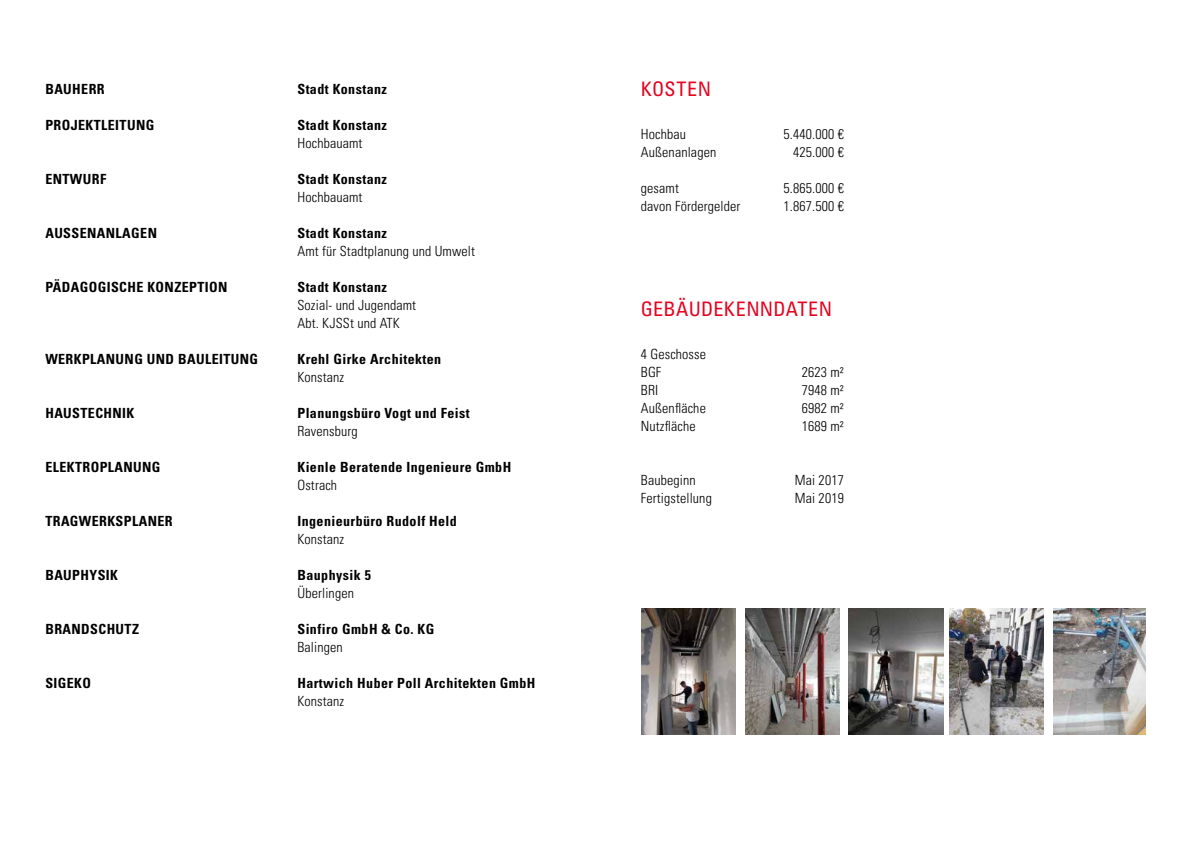
<style>
.page{position:relative;width:1191px;height:842px;background:#fff}
.page>*{position:absolute;margin:0;border:0;box-sizing:border-box;transform-origin:0 0}
.t1{font:condensed 20px "Univers LT Pro";letter-spacing:.02em;color:#e40521}
.t2{font:700 condensed 14px "Univers LT Pro";letter-spacing:.03em;color:#000}
.t3{font:300 condensed 14px/18px "Univers LT Pro";letter-spacing:.01em;color:#000}
</style>
<div class="page">
<img style="left:641px;top:608px;width:95px;height:127px">
<img style="left:745px;top:608px;width:95px;height:127px">
<img style="left:848px;top:608px;width:95px;height:127px">
<img style="left:949px;top:608px;width:95px;height:127px">
<img style="left:1053px;top:608px;width:92px;height:127px">
<p class="t2" style="left:45px;top:81px;width:61px">BAUHERR</p>
<p class="t2" style="left:297px;top:81px;width:91px">Stadt Konstanz</p>
<p class="t2" style="left:45px;top:117px;width:110px">PROJEKTLEITUNG</p>
<p class="t2" style="left:297px;top:117px;width:91px">Stadt Konstanz</p>
<p class="t3" style="left:297px;top:134px;width:67px">Hochbauamt</p>
<p class="t2" style="left:45px;top:171px;width:62px">ENTWURF</p>
<p class="t2" style="left:297px;top:171px;width:91px">Stadt Konstanz</p>
<p class="t3" style="left:297px;top:188px;width:67px">Hochbauamt</p>
<p class="t2" style="left:45px;top:225px;width:113px">AUSSENANLAGEN</p>
<p class="t2" style="left:297px;top:225px;width:91px">Stadt Konstanz</p>
<p class="t3" style="left:297px;top:242px;width:179px">Amt für Stadtplanung und Umwelt</p>
<p class="t2" style="left:45px;top:279px;width:184px">PÄDAGOGISCHE KONZEPTION</p>
<p class="t2" style="left:297px;top:279px;width:91px">Stadt Konstanz</p>
<p class="t3" style="left:297px;top:296px;width:120px">Sozial- und Jugendamt<br>Abt. KJSSt und ATK</p>
<p class="t2" style="left:45px;top:351px;width:214px">WERKPLANUNG UND BAULEITUNG</p>
<p class="t2" style="left:297px;top:351px;width:145px">Krehl Girke Architekten</p>
<p class="t3" style="left:297px;top:368px;width:48px">Konstanz</p>
<p class="t2" style="left:45px;top:405px;width:90px">HAUSTECHNIK</p>
<p class="t2" style="left:297px;top:405px;width:174px">Planungsbüro Vogt und Feist</p>
<p class="t3" style="left:297px;top:422px;width:62px">Ravensburg</p>
<p class="t2" style="left:45px;top:459px;width:117px">ELEKTROPLANUNG</p>
<p class="t2" style="left:297px;top:459px;width:215px">Kienle Beratende Ingenieure GmbH</p>
<p class="t3" style="left:297px;top:476px;width:41px">Ostrach</p>
<p class="t2" style="left:45px;top:513px;width:129px">TRAGWERKSPLANER</p>
<p class="t2" style="left:297px;top:513px;width:161px">Ingenieurbüro Rudolf Held</p>
<p class="t3" style="left:297px;top:530px;width:48px">Konstanz</p>
<p class="t2" style="left:45px;top:567px;width:74px">BAUPHYSIK</p>
<p class="t2" style="left:297px;top:567px;width:75px">Bauphysik 5</p>
<p class="t3" style="left:297px;top:584px;width:58px">Überlingen</p>
<p class="t2" style="left:45px;top:621px;width:95px">BRANDSCHUTZ</p>
<p class="t2" style="left:297px;top:621px;width:138px">Sinfiro GmbH &amp; Co. KG</p>
<p class="t3" style="left:297px;top:638px;width:47px">Balingen</p>
<p class="t2" style="left:45px;top:675px;width:47px">SIGEKO</p>
<p class="t2" style="left:297px;top:675px;width:239px">Hartwich Huber Poll Architekten GmbH</p>
<p class="t3" style="left:297px;top:692px;width:48px">Konstanz</p>
<h1 class="t1" style="left:641px;top:76px;width:72px">KOSTEN</h1>
<p class="t3" style="left:641px;top:124px;width:47px">Hochbau</p>
<p class="t3" style="left:783px;top:124px;width:62px">5.440.000 €</p>
<p class="t3" style="left:641px;top:142px;width:77px">Außenanlagen</p>
<p class="t3" style="left:793px;top:142px;width:52px">425.000 €</p>
<p class="t3" style="left:641px;top:178px;width:40px">gesamt</p>
<p class="t3" style="left:783px;top:178px;width:62px">5.865.000 €</p>
<p class="t3" style="left:641px;top:196px;width:101px">davon Fördergelder</p>
<p class="t3" style="left:783px;top:196px;width:62px">1.867.500 €</p>
<h1 class="t1" style="left:641px;top:296px;width:193px">GEBÄUDEKENNDATEN</h1>
<p class="t3" style="left:641px;top:344px;width:67px">4 Geschosse<br>BGF</p>
<p class="t3" style="left:801px;top:362px;width:44px">2623 m²</p>
<p class="t3" style="left:641px;top:380px;width:19px">BRI</p>
<p class="t3" style="left:801px;top:380px;width:44px">7948 m²</p>
<p class="t3" style="left:641px;top:398px;width:67px">Außenfläche</p>
<p class="t3" style="left:801px;top:398px;width:44px">6982 m²</p>
<p class="t3" style="left:641px;top:416px;width:56px">Nutzfläche</p>
<p class="t3" style="left:801px;top:416px;width:44px">1689 m²</p>
<p class="t3" style="left:641px;top:470px;width:56px">Baubeginn</p>
<p class="t3" style="left:794px;top:470px;width:51px">Mai 2017</p>
<p class="t3" style="left:641px;top:488px;width:73px">Fertigstellung</p>
<p class="t3" style="left:794px;top:488px;width:51px">Mai 2019</p>
</div>
